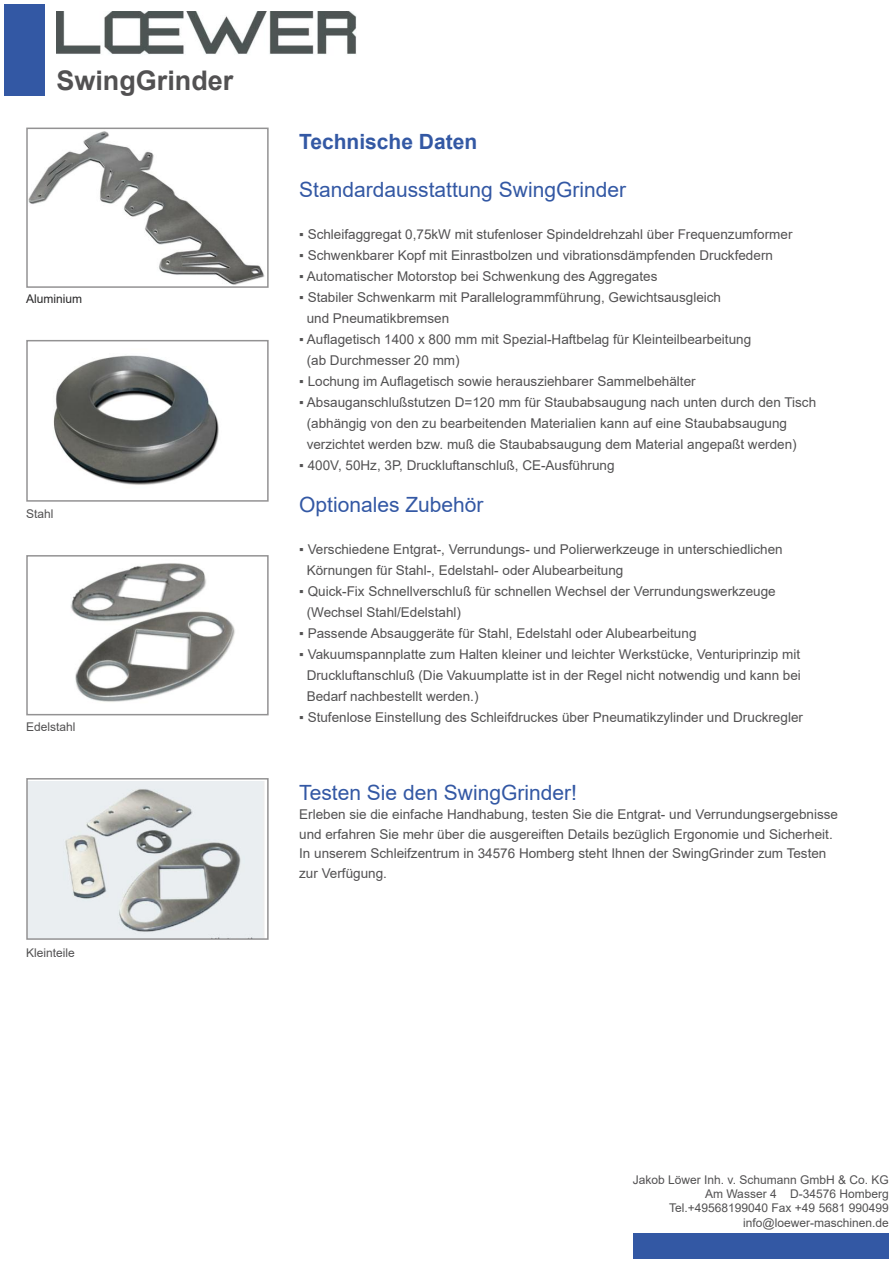
<style>
.page{position:relative;width:893px;height:1263px;background:#fff}
.page>*{position:absolute;margin:0;border:0;box-sizing:border-box;transform-origin:0 0}
.t1{font:700 27px "Arial";color:#525152}
.t2{font:21px "Arial";color:#3358a4}
.t3{font:700 21px "Arial";color:#3358a4}
.t4{font:13.5px/21px "Arial";color:#525152}
.t5{font:12px/14.4px "Arial";color:#525152;text-align:right}
.t6{font:12px "Arial";color:#272627}
</style>
<div class="page">
<img style="left:70px;top:563px;width:165px;height:139px">
<div style="left:26px;top:555px;width:243px;height:160px;border:2px solid #939293"></div>
<img style="left:53px;top:355px;width:166px;height:130px">
<div style="left:26px;top:340px;width:243px;height:162px;border:2px solid #939293"></div>
<img style="left:29px;top:131px;width:236px;height:154px">
<div style="left:26px;top:128px;width:243px;height:160px;border:2px solid #939293"></div>
<img style="left:29px;top:781px;width:235px;height:156px">
<div style="left:26px;top:778px;width:243px;height:162px;border:2px solid #939293"></div>
<div style="left:4px;top:4px;width:41px;height:91px;background:#3358a4"></div>
<img style="left:57px;top:12px;width:300px;height:43px">
<div style="left:634px;top:1233px;width:255px;height:26px;background:#3358a4"></div>
<h1 class="t1" style="left:56px;top:70px;width:179px">SwingGrinder</h1>
<p class="t6" style="left:26px;top:294px;width:58px">Aluminium</p>
<p class="t5" style="left:26px;top:507px;width:29px">Stahl</p>
<p class="t5" style="left:26px;top:720px;width:51px">Edelstahl</p>
<p class="t5" style="left:26px;top:946px;width:50px">Kleinteile</p>
<h2 class="t3" style="left:299px;top:133px;width:180px">Technische Daten</h2>
<h2 class="t2" style="left:299px;top:181px;width:328px">Standardausstattung SwingGrinder</h2>
<p class="t4" style="left:299px;top:225px;width:495px">▪ Schleifaggregat 0,75kW mit stufenloser Spindeldrehzahl über Frequenzumformer</p>
<p class="t4" style="left:299px;top:246px;width:475px">▪ Schwenkbarer Kopf mit Einrastbolzen und vibrationsdämpfenden Druckfedern</p>
<p class="t4" style="left:299px;top:267px;width:360px">▪ Automatischer Motorstop bei Schwenkung des Aggregates</p>
<p class="t4" style="left:307px;top:288px;width:416px;text-indent:-8px">▪ Stabiler Schwenkarm mit Parallelogrammführung, Gewichtsausgleich und Pneumatikbremsen</p>
<p class="t4" style="left:307px;top:330px;width:446px;text-indent:-8px">▪ Auflagetisch 1400 x 800 mm mit Spezial-Haftbelag für Kleinteilbearbeitung (ab Durchmesser 20 mm)</p>
<p class="t4" style="left:299px;top:372px;width:398px">▪ Lochung im Auflagetisch sowie herausziehbarer Sammelbehälter</p>
<p class="t4" style="left:307px;top:393px;width:511px;text-indent:-8px">▪ Absauganschlußstutzen D=120 mm für Staubabsaugung nach unten durch den Tisch (abhängig von den zu bearbeitenden Materialien kann auf eine Staubabsaugung verzichtet werden bzw. muß die Staubabsaugung dem Material angepaßt werden)</p>
<p class="t4" style="left:299px;top:456px;width:317px">▪ 400V, 50Hz, 3P, Druckluftanschluß, CE-Ausführung</p>
<h2 class="t2" style="left:299px;top:496px;width:186px">Optionales Zubehör</h2>
<p class="t4" style="left:307px;top:540px;width:478px;text-indent:-8px">▪ Verschiedene Entgrat-, Verrundungs- und Polierwerkzeuge in unterschiedlichen<br>Körnungen für Stahl-, Edelstahl- oder Alubearbeitung</p>
<p class="t4" style="left:307px;top:582px;width:470px;text-indent:-8px">▪ Quick-Fix Schnellverschluß für schnellen Wechsel der Verrundungswerkzeuge (Wechsel Stahl/Edelstahl)</p>
<p class="t4" style="left:299px;top:624px;width:399px">▪ Passende Absauggeräte für Stahl, Edelstahl oder Alubearbeitung</p>
<p class="t4" style="left:307px;top:645px;width:496px;text-align:justify;text-indent:-8px">▪ Vakuumspannplatte zum Halten kleiner und leichter Werkstücke, Venturiprinzip mit Druckluftanschluß (Die Vakuumplatte ist in der Regel nicht notwendig und kann bei Bedarf nachbestellt werden.)</p>
<p class="t4" style="left:299px;top:708px;width:505px">▪ Stufenlose Einstellung des Schleifdruckes über Pneumatikzylinder und Druckregler</p>
<h2 class="t2" style="left:299px;top:784px;width:279px">Testen Sie den SwingGrinder!</h2>
<p class="t4" style="left:299px;top:806px;width:540px;line-height:19.5px">Erleben sie die einfache Handhabung, testen Sie die Entgrat- und Verrundungsergebnisse und erfahren Sie mehr über die ausgereiften Details bezüglich Ergonomie und Sicherheit.<br>In unserem Schleifzentrum in 34576 Homberg steht Ihnen der SwingGrinder zum Testen zur Verfügung.</p>
<p class="t5" style="left:633px;top:1173px;width:257px">Jakob Löwer Inh. v. Schumann GmbH &amp; Co. KG Am Wasser 4 D-34576 Homberg Tel.+49568199040 Fax +49 5681 990499 info@loewer-maschinen.de</p>
</div>
